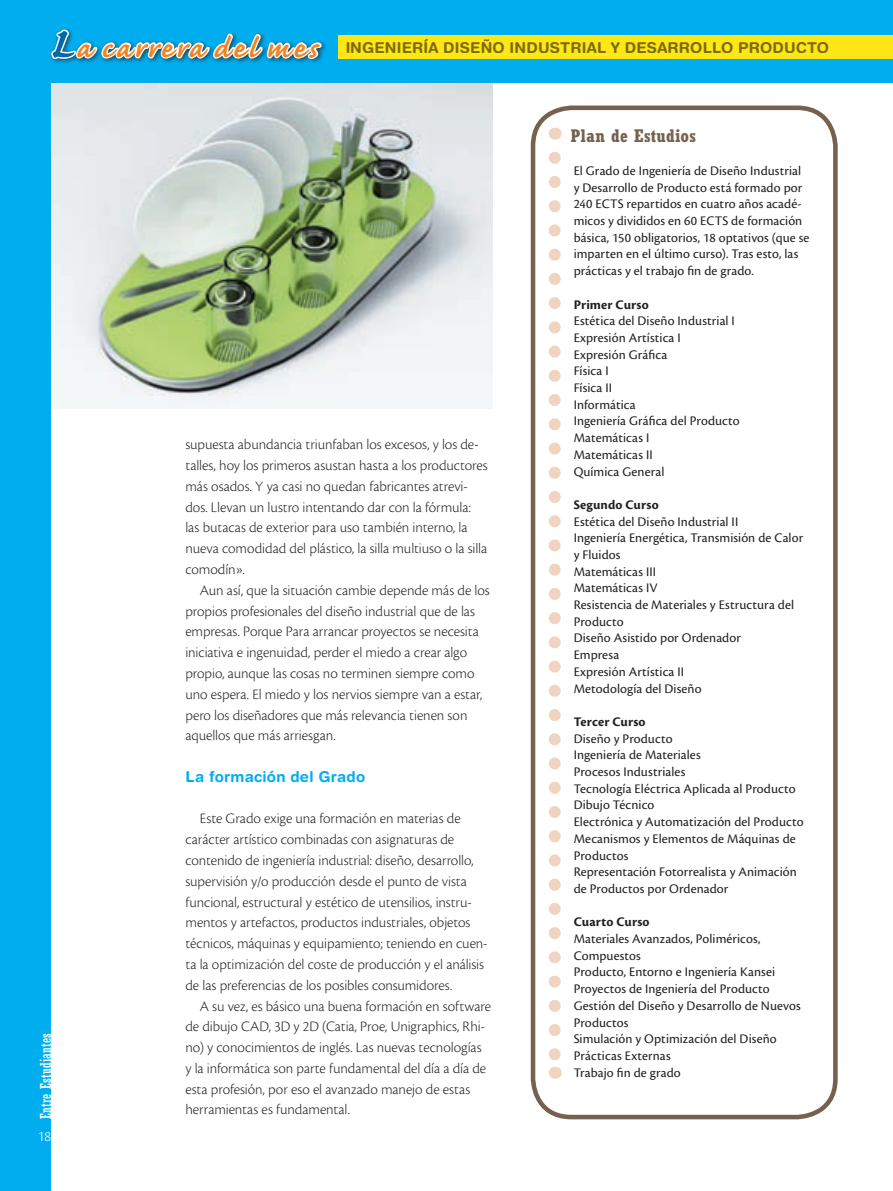
<style>
.page{position:relative;width:893px;height:1191px;background:#fff}
.page>*{position:absolute;margin:0;border:0;box-sizing:border-box;transform-origin:0 0}
.t1{font:700 36px "Caflisch Script Pro";letter-spacing:.095em;color:#f58220}
.t2{font:700 condensed 18px "Rockwell Std";letter-spacing:.015em;color:#75614d}
.t3{font:300 15px "Cronos Pro";letter-spacing:-.005em;color:#231f20}
.t4{font:700 15px "Helvetica Rounded LT Std";letter-spacing:.015em;color:#231f20}
.t5{font:700 15px "Helvetica Rounded LT Std";letter-spacing:.015em;color:#00aeef}
.t6{font:condensed 15px "Rockwell Std";letter-spacing:.01em;color:#fff}
.t7{font:300 15px "Cronos Pro";color:#fff}
.t8{font:13.65px/16.6px "Cronos Pro";letter-spacing:.01em;color:#231f20}
.s1{font-size:54px;color:#0067aa}
.s2{font-weight:700}
</style>
<div class="page">
<img style="left:51px;top:83px;width:441px;height:325px">
<div style="left:0;top:0;width:893px;height:83px;background:#00aeef"></div>
<div style="left:0;top:0;width:51px;height:1191px;background:#00aeef"></div>
<div style="left:339px;top:35px;width:554px;height:24px;background:#ffe616"></div>
<div style="left:48px;top:27px;width:280px;height:38px;background:#231f20;opacity:.75"></div>
<svg style="left:51px;top:27px;width:272px;height:62px"></svg>
<div style="left:531px;top:105px;width:307px;height:1014px;border:5px solid #75614d;border-radius:38px"></div>
<svg style="left:549px;top:158px;width:12px;height:902px"></svg>
<svg style="left:555px;top:128px;width:1px;height:12px"></svg>
<svg style="left:555px;top:1066px;width:1px;height:12px"></svg>
<p class="t1" style="left:49px;top:29px;width:269px"><span class="s1">L</span>a carrera del mes</p>
<p class="t4" style="left:345px;top:38px;width:485px">INGENIERÍA DISEÑO INDUSTRIAL Y DESARROLLO PRODUCTO</p>
<p class="t6" style="left:37px;top:1119px;width:88px;rotate:-90deg">Entre Estudiantes</p>
<p class="t7" style="left:38px;top:1127px;width:15px">18</p>
<p class="t3" style="left:185px;top:436px;width:295px">supuesta abundancia triunfaban los excesos, y los de-</p>
<p class="t3" style="left:185px;top:457px;width:304px">talles, hoy los primeros asustan hasta a los productores</p>
<p class="t3" style="left:185px;top:477px;width:284px">más osados. Y ya casi no quedan fabricantes atrevi-</p>
<p class="t3" style="left:185px;top:498px;width:287px">dos. Llevan un lustro intentando dar con la fórmula:</p>
<p class="t3" style="left:185px;top:519px;width:284px">las butacas de exterior para uso también interno, la</p>
<p class="t3" style="left:185px;top:540px;width:303px">nueva comodidad del plástico, la silla multiuso o la silla</p>
<p class="t3" style="left:185px;top:561px;width:61px">comodín».</p>
<p class="t3" style="left:200px;top:581px;width:291px">Aun así, que la situación cambie depende más de los</p>
<p class="t3" style="left:185px;top:602px;width:291px">propios profesionales del diseño industrial que de las</p>
<p class="t3" style="left:185px;top:623px;width:295px">empresas. Porque Para arrancar proyectos se necesita</p>
<p class="t3" style="left:185px;top:644px;width:283px">iniciativa e ingenuidad, perder el miedo a crear algo</p>
<p class="t3" style="left:185px;top:664px;width:290px">propio, aunque las cosas no terminen siempre como</p>
<p class="t3" style="left:185px;top:685px;width:298px">uno espera. El miedo y los nervios siempre van a estar,</p>
<p class="t3" style="left:185px;top:706px;width:284px">pero los diseñadores que más relevancia tienen son</p>
<p class="t3" style="left:185px;top:727px;width:152px">aquellos que más arriesgan.</p>
<p class="t5" style="left:185px;top:767px;width:181px">LA FORMACIÓN DEL GRADO</p>
<p class="t3" style="left:200px;top:810px;width:262px">Este Grado exige una formación en materias de</p>
<p class="t3" style="left:185px;top:831px;width:270px">carácter artístico combinadas con asignaturas de</p>
<p class="t3" style="left:185px;top:851px;width:290px">contenido de ingeniería industrial: diseño, desarrollo,</p>
<p class="t3" style="left:185px;top:872px;width:283px">supervisión y/o producción desde el punto de vista</p>
<p class="t3" style="left:185px;top:893px;width:288px">funcional, estructural y estético de utensilios, instru-</p>
<p class="t3" style="left:185px;top:914px;width:286px">mentos y artefactos, productos industriales, objetos</p>
<p class="t3" style="left:185px;top:935px;width:304px">técnicos, máquinas y equipamiento; teniendo en cuen-</p>
<p class="t3" style="left:185px;top:955px;width:300px">ta la optimización del coste de producción y el análisis</p>
<p class="t3" style="left:185px;top:976px;width:268px">de las preferencias de los posibles consumidores.</p>
<p class="t3" style="left:200px;top:997px;width:293px">A su vez, es básico una buena formación en software</p>
<p class="t3" style="left:185px;top:1018px;width:301px">de dibujo CAD, 3D y 2D (Catia, Proe, Unigraphics, Rhi-</p>
<p class="t3" style="left:185px;top:1038px;width:298px">no) y conocimientos de inglés. Las nuevas tecnologías</p>
<p class="t3" style="left:185px;top:1059px;width:302px">y la informática son parte fundamental del día a día de</p>
<p class="t3" style="left:185px;top:1080px;width:286px">esta profesión, por eso el avanzado manejo de estas</p>
<p class="t3" style="left:185px;top:1101px;width:166px">herramientas es fundamental.</p>
<p class="t2" style="left:571px;top:125px;width:127px">Plan de Estudios</p>
<p class="t8" style="left:574px;top:162px;width:237px">El Grado de Ingeniería de Diseño Industrial y Desarrollo de Producto está formado por 240 ECTS repartidos en cuatro años acadé&shy;micos y divididos en 60 ECTS de formación básica, 150 obligatorios, 18 optativos (que se imparten en el último curso). Tras esto, las prácticas y el trabajo fin de grado.</p>
<p class="t8" style="left:574px;top:296px;width:168px"><span class="s2">Primer Curso<br></span>Estética del Diseño Industrial I<br>Expresión Artística I<br>Expresión Gráfica<br>Física I<br>Física II<br>Informática<br>Ingeniería Gráfica del Producto<br>Matemáticas I<br>Matemáticas II<br>Química General</p>
<p class="t8" style="left:574px;top:496px;width:231px"><span class="s2">Segundo Curso<br></span>Estética del Diseño Industrial II<br>Ingeniería Energética, Transmisión de Calor y Fluidos<br>Matemáticas III<br>Matemáticas IV<br>Resistencia de Materiales y Estructura del<br>Producto<br>Diseño Asistido por Ordenador<br>Empresa<br>Expresión Artística II<br>Metodología del Diseño</p>
<p class="t8" style="left:574px;top:713px;width:231px"><span class="s2">Tercer Curso<br></span>Diseño y Producto<br>Ingeniería de Materiales<br>Procesos Industriales<br>Tecnología Eléctrica Aplicada al Producto<br>Dibujo Técnico<br>Electrónica y Automatización del Producto<br>Mecanismos y Elementos de Máquinas de<br>Productos<br>Representación Fotorrealista y Animación de Productos por Ordenador</p>
<p class="t8" style="left:574px;top:914px;width:229px"><span class="s2">Cuarto Curso<br></span>Materiales Avanzados, Poliméricos,<br>Compuestos<br>Producto, Entorno e Ingeniería Kansei<br>Proyectos de Ingeniería del Producto<br>Gestión del Diseño y Desarrollo de Nuevos<br>Productos<br>Simulación y Optimización del Diseño<br>Prácticas Externas<br>Trabajo fin de grado</p>
</div>
